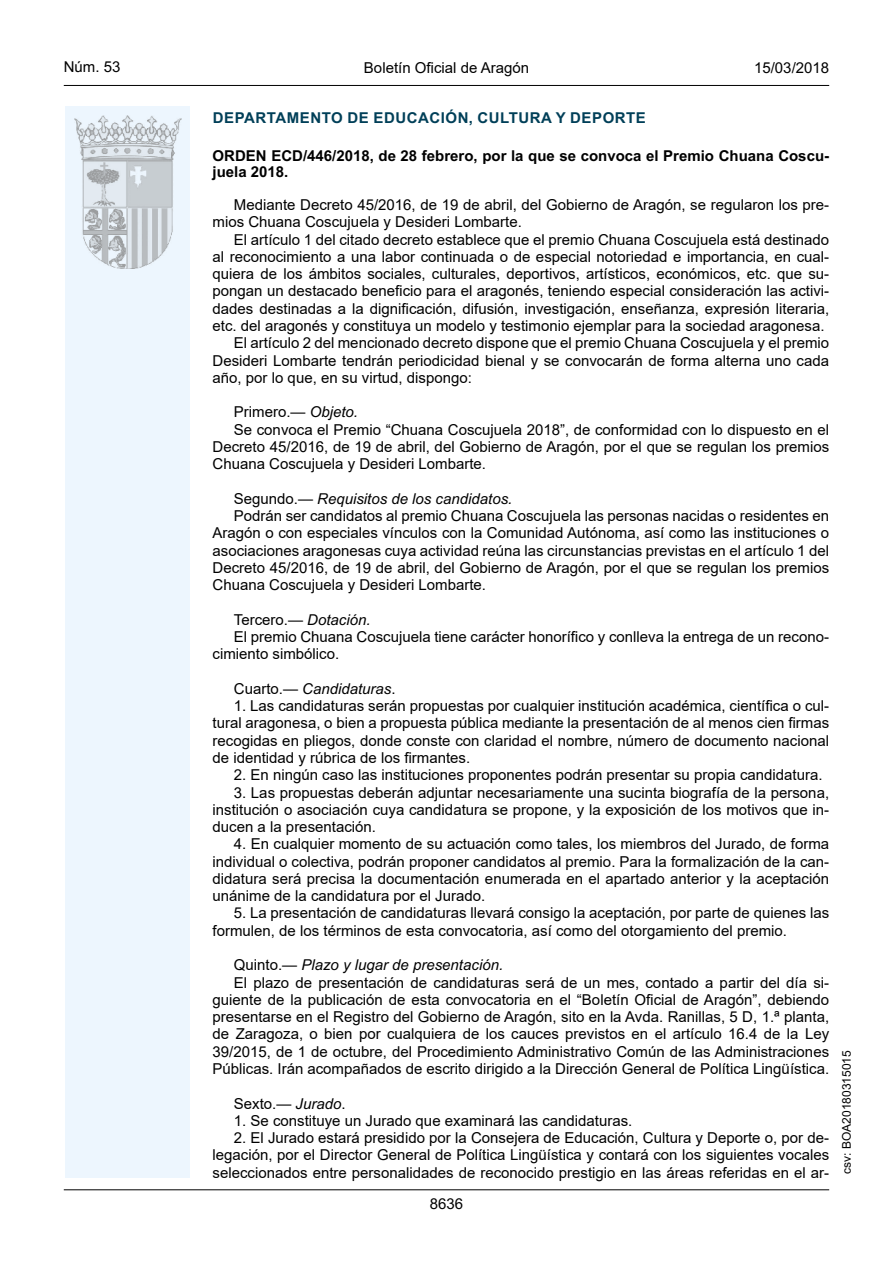
<style>
.page{position:relative;width:893px;height:1263px;background:#fff}
.page>*{position:absolute;margin:0;border:0;box-sizing:border-box;transform-origin:0 0}
.inicio_de_parrafo{font:15px/17.2px "Arial";color:#000;text-align:justify}
.inicio_de_parrafo-2{font:italic 15px "Arial";color:#000}
.Titulo_text{font:700 15px/16.5px "Arial";color:#000}
.emisor_text{font:700 15px "Arial";letter-spacing:.035em;color:#003f58}
.estilo_head-c{font:15px "Arial";color:#000}
.estilo_head-d{font:15px "Arial MT2";color:#000}
.estilo_head-i{font:15px "Arial MT2";color:#000}
.numero_pagina{font:15px "Arial MT2";color:#000}
.estilo_head-i-2{font:12px "Arial MT2";color:#000}
.s1{font-style:italic}
.s2{font-style:normal}
.s3{font-family:"Arial MT2";font-style:normal}
.s4{font-family:"Arial MT2"}
</style>
<div class="page">
<div style="left:65px;top:106px;width:125px;height:1072px;background:#edf6fe"></div>
<img style="left:75px;top:115px;width:106px;height:153px">
<hr style="left:64px;top:85px;width:765px;height:1px;background:#000">
<hr style="left:64px;top:1189px;width:765px;height:1px;background:#000">
<p class="estilo_head-i" style="left:64px;top:57px;width:58px">Núm. 53</p>
<p class="estilo_head-c" style="left:364px;top:57px;width:167px">Boletín Oficial de Aragón</p>
<p class="estilo_head-d" style="left:754px;top:57px;width:77px">15/03/2018</p>
<p class="emisor_text" style="left:213px;top:107px;width:435px">DEPARTAMENTO DE EDUCACIÓN, CULTURA Y DEPORTE</p>
<p class="Titulo_text" style="left:213px;top:147px;width:618px">ORDEN ECD/446/2018, de 28 febrero, por la que se convoca el Premio Chuana Coscu&shy;juela 2018.</p>
<p class="inicio_de_parrafo" style="left:213px;top:196px;width:618px;text-indent:21px">Mediante Decreto 45/2016, de 19 de abril, del Gobierno de Aragón, se regularon los pre&shy;mios Chuana Coscujuela y Desideri Lombarte.</p>
<p class="inicio_de_parrafo" style="left:213px;top:231px;width:618px;text-indent:21px">El artículo 1 del citado decreto establece que el premio Chuana Coscujuela está destinado al reconocimiento a una labor continuada o de especial notoriedad e importancia, en cual&shy;quiera de los ámbitos sociales, culturales, deportivos, artísticos, económicos, etc. que su&shy;pongan un destacado beneficio para el aragonés, teniendo especial consideración las activi&shy;dades destinadas a la dignificación, difusión, investigación, enseñanza, expresión literaria, etc. del aragonés y constituya un modelo y testimonio ejemplar para la sociedad aragonesa.</p>
<p class="inicio_de_parrafo" style="left:213px;top:334px;width:618px;text-indent:21px">El artículo 2 del mencionado decreto dispone que el premio Chuana Coscujuela y el premio Desideri Lombarte tendrán periodicidad bienal y se convocarán de forma alterna uno cada año, por lo que, en su virtud, dispongo:</p>
<p class="inicio_de_parrafo" style="left:234px;top:403px;width:126px">Primero.<span class="s1">— Objeto.</span></p>
<p class="inicio_de_parrafo" style="left:213px;top:421px;width:618px;text-indent:21px">Se convoca el Premio “Chuana Coscujuela 2018”, de conformidad con lo dispuesto en el Decreto 45/2016, de 19 de abril, del Gobierno de Aragón, por el que se regulan los premios Chuana Coscujuela y Desideri Lombarte.</p>
<p class="inicio_de_parrafo-2" style="left:234px;top:489px;width:280px"><span class="s2">Segundo.—</span> Requisitos de los candidatos.</p>
<p class="inicio_de_parrafo" style="left:213px;top:507px;width:618px;text-indent:21px">Podrán ser candidatos al premio Chuana Coscujuela las personas nacidas o residentes en Aragón o con especiales vínculos con la Comunidad Autónoma, así como las instituciones o asociaciones aragonesas cuya actividad reúna las circunstancias previstas en el artículo 1 del Decreto 45/2016, de 19 de abril, del Gobierno de Aragón, por el que se regulan los premios Chuana Coscujuela y Desideri Lombarte.</p>
<p class="inicio_de_parrafo-2" style="left:234px;top:610px;width:138px"><span class="s2">Tercero.</span>— Dotación.</p>
<p class="inicio_de_parrafo" style="left:213px;top:628px;width:618px;text-indent:21px">El premio Chuana Coscujuela tiene carácter honorífico y conlleva la entrega de un recono&shy;cimiento simbólico.</p>
<p class="inicio_de_parrafo-2" style="left:234px;top:679px;width:163px"><span class="s2">Cuarto.—</span> Candidaturas<span class="s3">.</span></p>
<p class="inicio_de_parrafo" style="left:213px;top:697px;width:618px;text-indent:21px">1. Las candidaturas serán propuestas por cualquier institución académica, científica o cul&shy;tural aragonesa, o bien a propuesta pública mediante la presentación de al menos cien firmas recogidas en pliegos, donde conste con claridad el nombre, número de documento nacional de identidad y rúbrica de los firmantes.</p>
<p class="inicio_de_parrafo" style="left:234px;top:766px;width:590px">2. En ningún caso las instituciones proponentes podrán presentar su propia candidatura.</p>
<p class="inicio_de_parrafo" style="left:213px;top:783px;width:618px;text-indent:21px">3. Las propuestas deberán adjuntar necesariamente una sucinta biografía de la persona, institución o asociación cuya candidatura se propone, y la exposición de los motivos que in&shy;ducen a la presentación.</p>
<p class="inicio_de_parrafo" style="left:213px;top:835px;width:618px;text-indent:21px">4. En cualquier momento de su actuación como tales, los miembros del Jurado, de forma individual o colectiva, podrán proponer candidatos al premio. Para la formalización de la can&shy;didatura será precisa la documentación enumerada en el apartado anterior y la aceptación unánime de la candidatura por el Jurado.</p>
<p class="inicio_de_parrafo" style="left:213px;top:904px;width:618px;text-indent:21px">5. La presentación de candidaturas llevará consigo la aceptación, por parte de quienes las formulen, de los términos de esta convocatoria, así como del otorgamiento del premio.</p>
<p class="inicio_de_parrafo-2" style="left:234px;top:955px;width:271px"><span class="s2">Quinto.</span>— Plazo y lugar de presentación.</p>
<p class="inicio_de_parrafo" style="left:213px;top:973px;width:618px;text-indent:21px">El plazo de presentación de candidaturas será de un mes, contado a partir del día si&shy;guiente de la publicación de esta convocatoria en el “Boletín Oficial de Aragón”, debiendo presentarse en el Registro del Gobierno de Aragón, sito en la Avda. Ranillas, 5 D, 1.ª planta, de Zaragoza, o bien por cualquiera de los cauces previstos en el artículo 16.4 de la Ley 39/2015, de 1 de octubre, del Procedimiento Administrativo Común de las Administraciones Públicas. Irán acompañados de escrito dirigido a la Dirección General de Política Lingüística.</p>
<p class="inicio_de_parrafo" style="left:234px;top:1094px;width:113px">Sexto.— <span class="s1">Jurado</span><span class="s4">.</span></p>
<p class="inicio_de_parrafo" style="left:234px;top:1112px;width:400px">1. Se constituye un Jurado que examinará las candidaturas.</p>
<p class="inicio_de_parrafo" style="left:213px;top:1129px;width:618px;text-indent:21px">2. El Jurado estará presidido por la Consejera de Educación, Cultura y Deporte o, por de&shy;legación, por el Director General de Política Lingüística y contará con los siguientes vocales seleccionados entre personalidades de reconocido prestigio en las áreas referidas en el ar<span class="s4">-</span></p>
<p class="numero_pagina" style="left:430px;top:1193px;width:35px">8636</p>
<p class="estilo_head-i-2" style="left:838px;top:1174px;width:125px;rotate:-90deg">csv: BOA20180315015</p>
</div>
